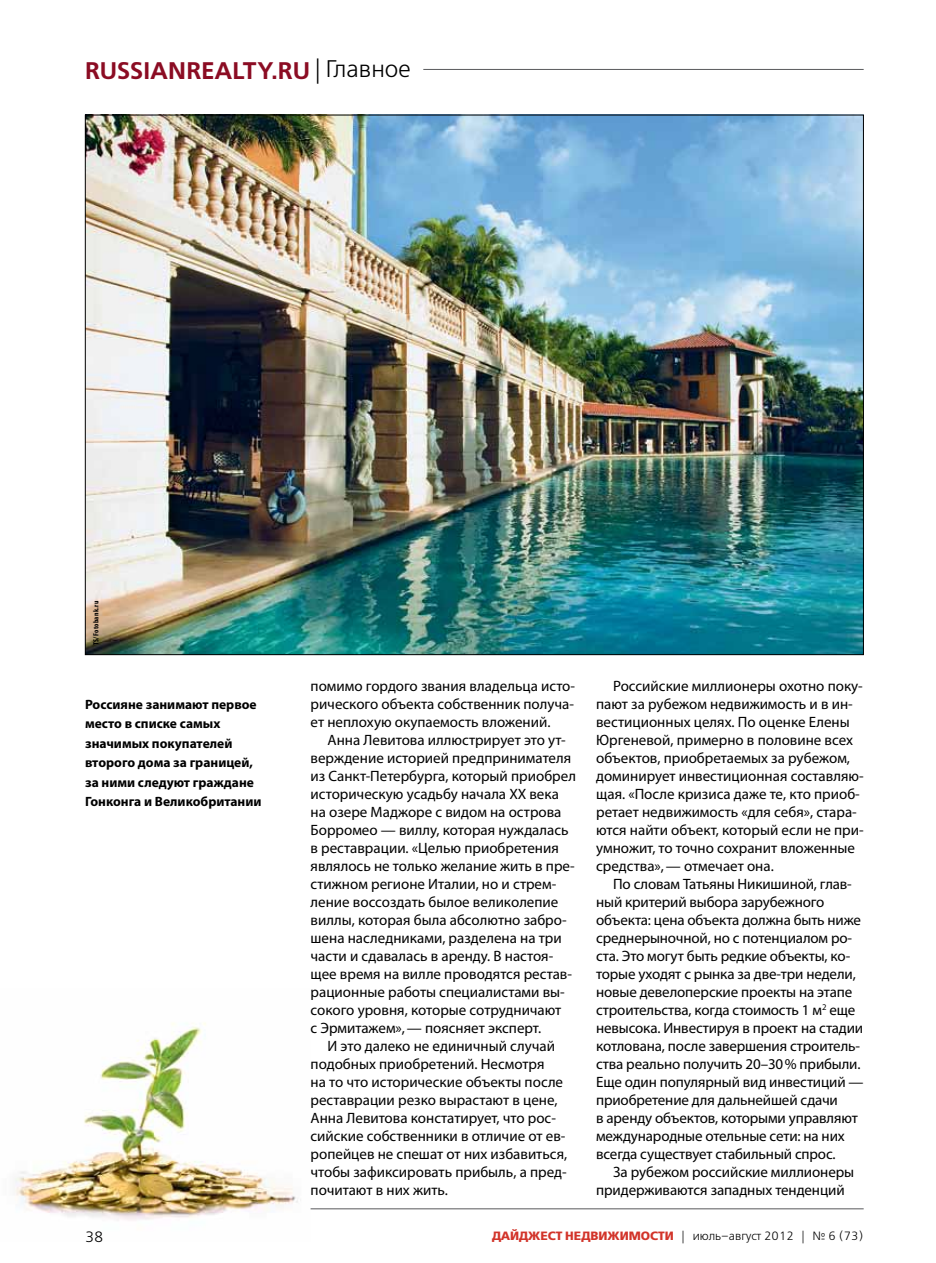
<style>
.page{position:relative;width:936px;height:1263px;background:#fff}
.page>*{position:absolute;margin:0;border:0;box-sizing:border-box;transform-origin:0 0}
.t1{font:24px "Free Set Demi C";color:#8b0c23}
.t2{font:15px/18px "Myriad Pro";color:#000}
.t3{font:15px "Free Set Light C";color:#000}
.t4{font:700 13.5px/19.5px "Myriad Pro";color:#000}
.t5{font:12px "Free Set Light C";color:#000}
.t6{font:700 condensed 7.5px "Myriad Pro";letter-spacing:.04em;color:#000}
.s1{font-family:"Free Set Light C";color:#000}
.s2{font-family:"Free Set Bold C";color:#d2342a}
</style>
<div class="page">
<img style="left:87px;top:117px;width:774px;height:536px">
<img style="left:15px;top:1023px;width:283px;height:197px">
<hr style="left:310px;top:1208px;width:553px;height:1px;background:#58595b">
<hr style="left:423px;top:69px;width:440px;height:1px;background:#58595b">
<h1 class="t1" style="left:85px;top:57px;width:327px">RUSSIANREALTY.RU <span class="s1">| Главное</span></h1>
<p class="t6" style="left:91px;top:645px;width:46px;rotate:-90deg">TS/Fotobank.ru</p>
<p class="t4" style="left:85px;top:694px;width:178px">Россияне занимают первое место в списке самых значимых покупателей второго дома за границей, за ними следуют граждане<br>Гонконга и Великобритании</p>
<p class="t3" style="left:85px;top:1229px;width:20px">38</p>
<p class="t2" style="left:310px;top:677px;width:266px;text-align:justify">помимо гордого звания владельца исто&shy;рического объекта собственник получа&shy;ет неплохую окупаемость вложений.</p>
<p class="t2" style="left:310px;top:731px;width:267px;text-indent:17px">Анна Левитова иллюстрирует это ут&shy;верждение историей предпринимателя из Санкт-Петербурга, который приобрел историческую усадьбу начала XX века на озере Маджоре с видом на острова Борромео — виллу, которая нуждалась в реставрации. «Целью приобретения являлось не только желание жить в пре&shy;стижном регионе Италии, но и стрем&shy;ление воссоздать былое великолепие виллы, которая была абсолютно забро&shy;шена наследниками, разделена на три части и сдавалась в аренду. В настоя&shy;щее время на вилле проводятся рестав&shy;рационные работы специалистами вы&shy;сокого уровня, которые сотрудничают<br>с Эрмитажем»,— поясняет эксперт.</p>
<p class="t2" style="left:310px;top:1037px;width:258px;text-indent:17px">И это далеко не единичный случай подобных приобретений. Несмотря<br>на то что исторические объекты после реставрации резко вырастают в цене, Анна Левитова констатирует, что рос&shy;сийские собственники в отличие от ев&shy;ропейцев не спешат от них избавиться, чтобы зафиксировать прибыль, а пред&shy;почитают в них жить.</p>
<p class="t2" style="left:596px;top:677px;width:269px;text-indent:17px">Российские миллионеры охотно поку&shy;пают за рубежом недвижимость и в ин&shy;вестиционных целях. По оценке Елены Юргеневой, примерно в половине всех объектов, приобретаемых за рубежом, доминирует инвестиционная составляю&shy;щая. «После кризиса даже те, кто приоб&shy;ретает недвижимость «для себя», стара&shy;ются найти объект, который если не при&shy;умножит, то точно сохранит вложенные средства»,— отмечает она.</p>
<p class="t2" style="left:596px;top:875px;width:269px;text-indent:17px">По словам Татьяны Никишиной, глав&shy;ный критерий выбора зарубежного объекта: цена объекта должна быть ниже среднерыночной, но с потенциалом ро&shy;ста. Это могут быть редкие объекты, ко&shy;торые уходят с рынка за две-три недели, новые девелоперские проекты на этапе строительства, когда стоимость 1 м<sup>2</sup> еще невысока. Инвестируя в проект на стадии котлована, после завершения строитель&shy;ства реально получить 20–30% прибыли.<br>Еще один популярный вид инвестиций — приобретение для дальнейшей сдачи<br>в аренду объектов, которыми управляют международные отельные сети: на них всегда существует стабильный спрос.</p>
<p class="t2" style="left:596px;top:1163px;width:260px;text-indent:17px">За рубежом российские миллионеры придерживаются западных тенденций</p>
<p class="t5" style="left:492px;top:1230px;width:373px"><span class="s2">ДАЙДЖЕСТ НЕДВИЖИМОСТИ</span> | июль–август 2012 | № 6 (73)</p>
</div>
